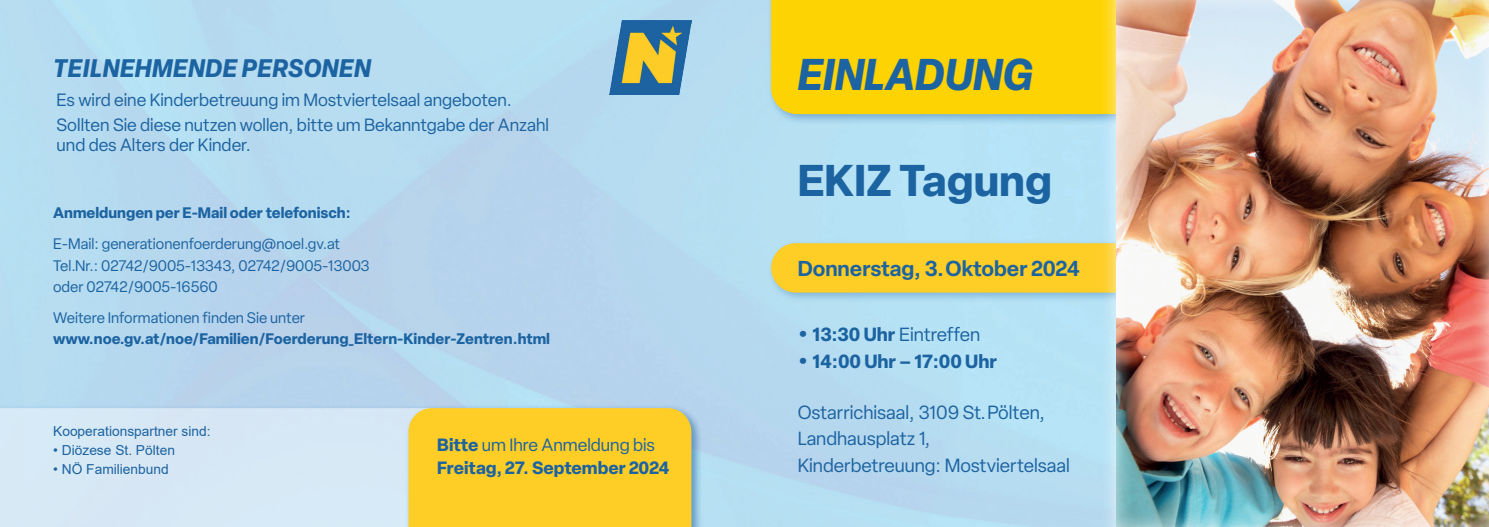
<style>
.page{position:relative;width:1489px;height:527px;background:#fff}
.page>*{position:absolute;margin:0;border:0;box-sizing:border-box;transform-origin:0 0}
.t1{font:700 43.75px "Elza";color:#1c63a1}
.t2{font:italic 700 43.75px "Elza";color:#1c63a1}
.t3{font:italic 700 25px "Elza";letter-spacing:.02em;color:#1c63a1}
.t4{font:600 21.25px "Elza";color:#1c63a1}
.t5{font:18.75px/26.2px "Elza";color:#1c63a1}
.t6{font:700 18.75px "Elza";color:#1c63a1}
.t7{font:17.5px/25px "Elza";color:#1c63a1}
.t8{font:700 17.5px/22.5px "Elza";color:#1c63a1}
.t9{font:15px/21.2px "Elza";color:#1c63a1}
.t10{font:700 15px "Elza";color:#1c63a1}
.t11{font:13.75px "Arial";color:#1c63a1}
.s1{font-weight:400}
.s2{font-weight:700;font-size:25px}
.s3{font-weight:700}
.s4{font-size:25px}
</style>
<div class="page">
<img style="left:0;top:0;width:1099px;height:526px">
<div style="left:767px;top:239px;width:402px;height:64px;background:#1c63a1;opacity:.35"></div>
<div style="left:771px;top:243px;width:386px;height:49px;background:#fecd26;border-radius:25px"></div>
<div style="left:767px;top:0;width:372px;height:125px;background:#1c63a1;opacity:.4"></div>
<div style="left:771px;top:0;width:328px;height:114px;background:#fed304"></div>
<div style="left:0;top:407px;width:404px;height:119px;background:#d6e9f5"></div>
<div style="left:404px;top:404px;width:298px;height:122px;background:#1c63a1;opacity:.35"></div>
<div style="left:408px;top:407px;width:283px;height:119px;background:#fecd26"></div>
<img style="left:609px;top:21px;width:82px;height:73px">
<div style="left:1099px;top:0;width:389px;height:526px;background:#fff;opacity:.69"></div>
<div style="left:1115px;top:0;width:373px;height:526px;background:#fff;opacity:.75"></div>
<h2 class="t3" style="left:53px;top:50px;width:319px">TEILNEHMENDE PERSONEN</h2>
<p class="t7" style="left:57px;top:87px;width:494px">Es wird eine Kinderbetreuung im Mostviertelsaal angeboten.<br>Sollten Sie diese nutzen wollen, bitte um Bekanntgabe der Anzahl</p>
<p class="t7" style="left:57px;top:132px;width:196px">und des Alters der Kinder.</p>
<p class="t10" style="left:53px;top:202px;width:299px">Anmeldungen per E-Mail oder telefonisch:</p>
<p class="t9" style="left:53px;top:233px;width:318px">E-Mail: generationenfoerderung@noel.gv.at<br>Tel.Nr.: 02742/9005-13343, 02742/9005-13003 oder 02742/9005-16560</p>
<p class="t9" style="left:53px;top:307px;width:253px">Weitere Informationen finden Sie unter</p>
<p class="t10" style="left:53px;top:328px;width:498px">www.noe.gv.at/noe/Familien/Foerderung_Eltern-Kinder-Zentren.html</p>
<p class="t11" style="left:53px;top:421px;width:159px">Kooperationspartner sind:</p>
<p class="t11" style="left:53px;top:440px;width:123px">• Diözese St. Pölten</p>
<p class="t11" style="left:53px;top:459px;width:117px">• NÖ Familienbund</p>
<p class="t8" style="left:437px;top:433px;width:234px">Bitte <span class="s1">um Ihre Anmeldung bis<br></span>Freitag, 27. September 2024</p>
<h1 class="t2" style="left:797px;top:44px;width:237px">EINLADUNG</h1>
<h1 class="t1" style="left:797px;top:148px;width:256px">EKIZ Tagung</h1>
<h3 class="t4" style="left:797px;top:253px;width:283px">Donnerstag, 3. Oktober 2024</h3>
<p class="t5" style="left:797px;top:321px;width:184px"><span class="s2">•</span> <span class="s3">13:30 Uhr</span> Eintreffen</p>
<p class="t6" style="left:797px;top:347px;width:201px"><span class="s4">•</span> 14:00 Uhr – 17:00 Uhr</p>
<p class="t5" style="left:797px;top:399px;width:274px">Ostarrichisaal, 3109 St. Pölten,<br>Landhausplatz 1,<br>Kinderbetreuung: Mostviertelsaal</p>
</div>
